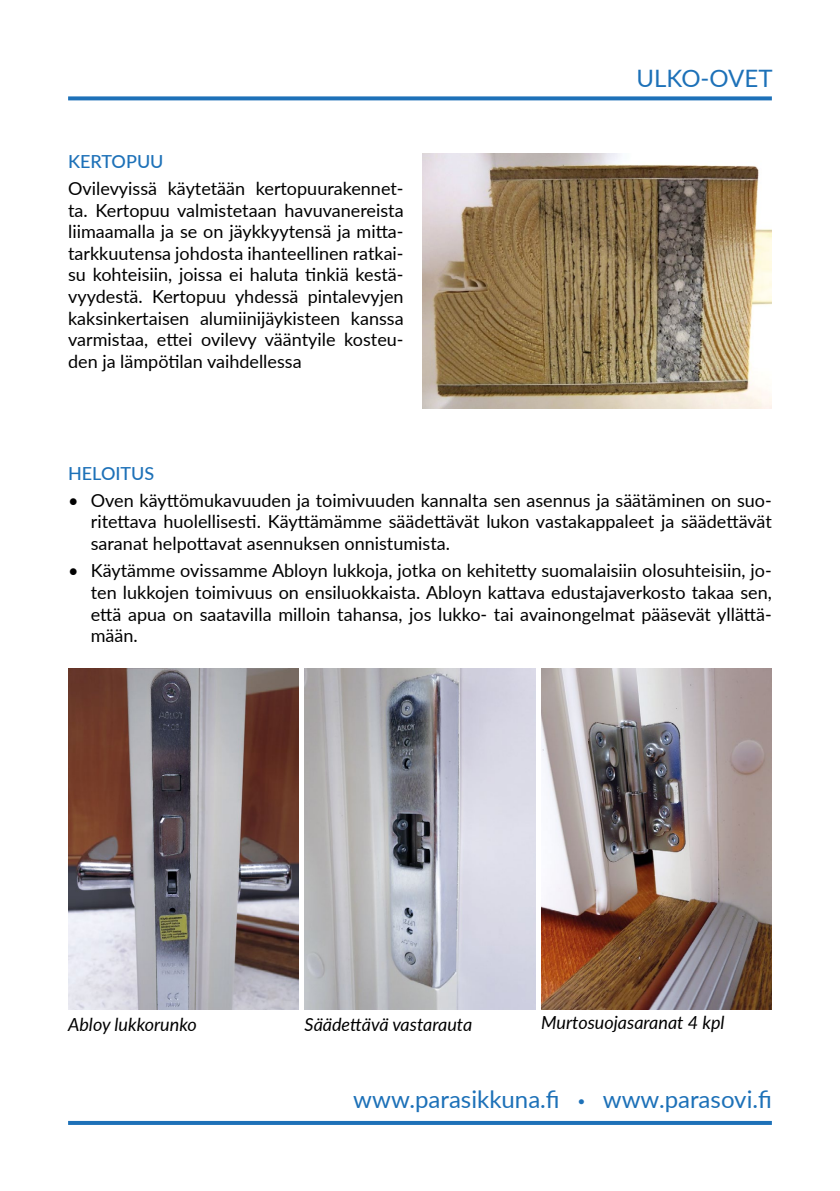
<style>
.page{position:relative;width:840px;height:1191px;background:#fff}
.page>*{position:absolute;margin:0;border:0;box-sizing:border-box;transform-origin:0 0}
.t1{font:24px "Lato";color:#1d71b8}
.t2{font:18px/21.6px "Lato";color:#000;text-align:justify}
.t3{font:italic 18px "Lato";color:#000}
.t4{font:500 18px "Lato";color:#1d71b8}
.s1{font-family:"Myriad Pro"}
</style>
<div class="page">
<hr style="left:68px;top:1121px;width:703px;height:4px;background:#1d71b8">
<img style="left:422px;top:153px;width:349px;height:255px">
<img style="left:68px;top:669px;width:231px;height:340px">
<img style="left:541px;top:669px;width:230px;height:340px">
<img style="left:304px;top:669px;width:231px;height:340px">
<svg style="left:68px;top:96px;width:703px;height:4px;background:#347fbf"></svg>
<p class="t4" style="left:68px;top:148px;width:97px">KERTOPUU</p>
<p class="t2" style="left:68px;top:177px;width:337px">Ovilevyissä käytetään kertopuurakennet&shy;ta. Kertopuu valmistetaan havuvanereista liimaamalla ja se on jäykkyytensä ja mitta&shy;tarkkuutensa johdosta ihanteellinen ratkai&shy;su kohteisiin, joissa ei haluta tinkiä kestä&shy;vyydestä. Kertopuu yhdessä pintalevyjen kaksinkertaisen alumiinijäykisteen kanssa varmistaa, ettei ovilevy vääntyile kosteu&shy;den ja lämpötilan vaihdellessa</p>
<h1 class="t1" style="left:636px;top:61px;width:137px">ULKO-OVET</h1>
<p class="t4" style="left:68px;top:460px;width:88px">HELOITUS</p>
<p class="t2" style="left:91px;top:489px;width:682px;text-indent:-23px">• Oven käyttömukavuuden ja toimivuuden kannalta sen asennus ja säätäminen on suo&shy;ritettava huolellisesti. Käyttämämme säädettävät lukon vastakappaleet ja säädettävät saranat helpottavat asennuksen onnistumista.</p>
<p class="t2" style="left:91px;top:559px;width:682px;text-indent:-23px">• Käytämme ovissamme Abloyn lukkoja, jotka on kehitetty suomalaisiin olosuhteisiin, jo&shy;ten lukkojen toimivuus on ensiluokkaista. Abloyn kattava edustajaverkosto takaa sen, että apua on saatavilla milloin tahansa, jos lukko- tai avainongelmat pääsevät yllättä&shy;mään.</p>
<p class="t3" style="left:68px;top:1011px;width:130px">Abloy lukkorunko</p>
<p class="t3" style="left:304px;top:1011px;width:169px">Säädettävä vastarauta</p>
<p class="t3" style="left:540px;top:1009px;width:185px">Murtosuojasaranat 4 kpl</p>
<h1 class="t1" style="left:353px;top:1082px;width:420px">www.parasikkuna.fi <span class="s1">•</span> www.parasovi.fi</h1>
</div>
